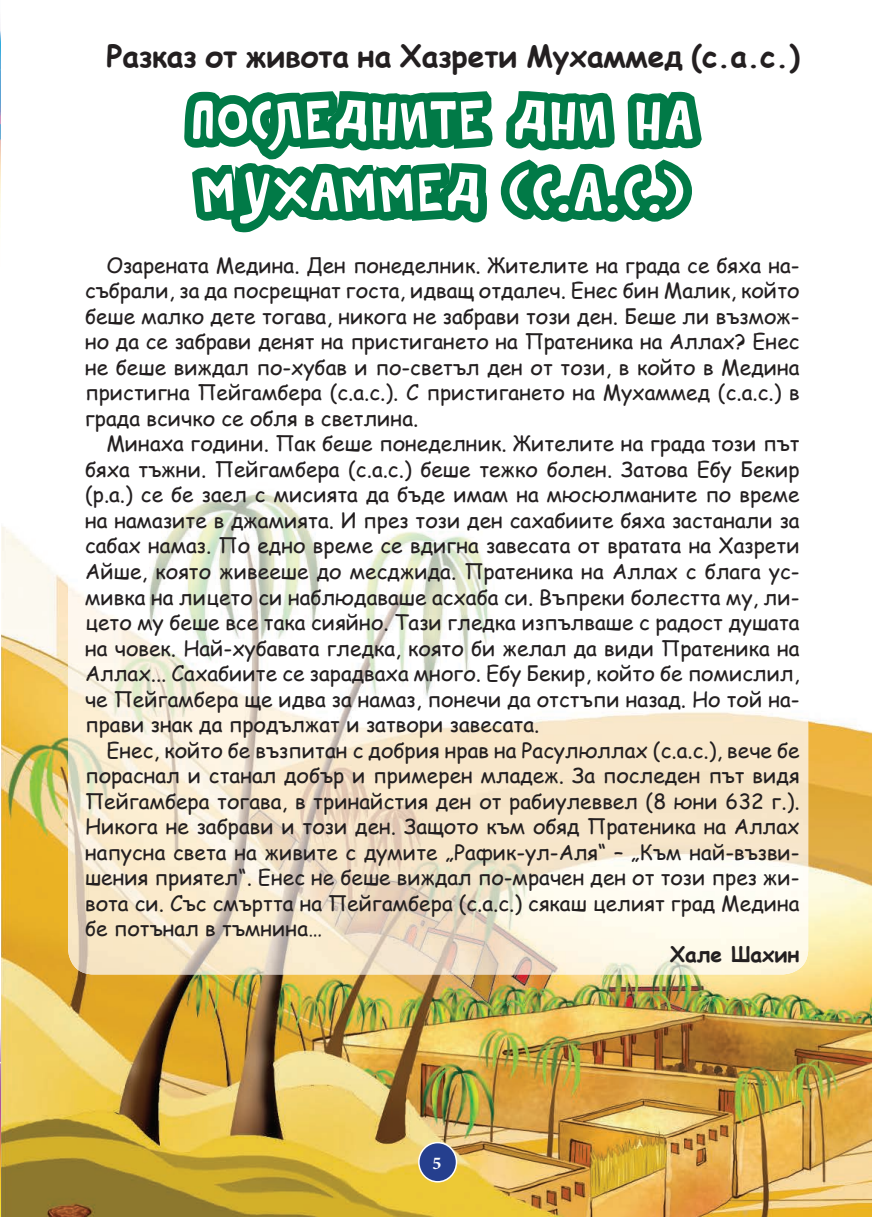
<style>
.page{position:relative;width:872px;height:1217px;background:#fff}
.page>*{position:absolute;margin:0;border:0;box-sizing:border-box;transform-origin:0 0}
.t1{font:60px/72px "Rumpelstiltskin";letter-spacing:.05em;color:#fff}
.t2{font:700 30px "Comic Sans MS";color:#231f20}
.t3{font:21px/25.5px "Comic Sans MS";color:#231f20;text-align:justify}
.t4{font:700 21px "Comic Sans MS";color:#231f20}
.t5{font:700 18px "Minion Pro";color:#fff}
</style>
<div class="page">
<img style="left:0;top:27px;width:872px;height:1189px">
<div style="left:419px;top:1142px;width:37px;height:39px;background:#253f8e;border-radius:50%"></div>
<div style="left:418px;top:1141px;width:39px;height:41px;border:2px solid #fff;border-radius:50%"></div>
<img style="left:68px;top:340px;width:740px;height:634px">
<svg style="left:348px;top:552px;width:70px;height:355px"></svg>
<svg style="left:527px;top:552px;width:70px;height:355px"></svg>
<svg style="left:612px;top:552px;width:70px;height:355px"></svg>
<svg style="left:169px;top:27px;width:547px;height:525px"></svg>
<h2 class="t2" style="left:106px;top:33px;width:695px">Разказ от живота на Хазрети Мухаммед (с.а.с.)</h2>
<h1 class="t1" style="left:191px;top:89px;width:503px">ПОСЛЕДНИТЕ ДНИ НА<br>МУХАММЕД (С.А.С.)</h1>
<p class="t3" style="left:85px;top:252px;width:716px;text-indent:21px">Озарената Медина. Ден понеделник. Жителите на града се бяха на&shy;събрали, за да посрещнат госта, идващ отдалеч. Енес бин Малик, който беше малко дете тогава, никога не забрави този ден. Беше ли възмож&shy;но да се забрави денят на пристигането на Пратеника на Аллах? Енес не беше виждал по-хубав и по-светъл ден от този, в който в Медина пристигна Пейгамбера (с.а.с.). С пристигането на Мухаммед (с.а.с.) в града всичко се обля в светлина.</p>
<p class="t3" style="left:85px;top:430px;width:716px;text-indent:21px">Минаха години. Пак беше понеделник. Жителите на града този път бяха тъжни. Пейгамбера (с.а.с.) беше тежко болен. Затова Ебу Бекир (р.а.) се бе заел с мисията да бъде имам на мюсюлманите по време на намазите в джамията. И през този ден сахабиите бяха застанали за сабах намаз. По едно време се вдигна завесата от вратата на Хазрети Айше, която живееше до месджида. Пратеника на Аллах с блага ус&shy;мивка на лицето си наблюдаваше асхаба си. Въпреки болестта му, ли&shy;цето му беше все така сияйно. Тази гледка изпълваше с радост душата на човек. Най-хубавата гледка, която би желал да види Пратеника на Аллах... Сахабиите се зарадваха много. Ебу Бекир, който бе помислил, че Пейгамбера ще идва за намаз, понечи да отстъпи назад. Но той на&shy;прави знак да продължат и затвори завесата.</p>
<p class="t3" style="left:85px;top:736px;width:716px;text-indent:21px">Енес, който бе възпитан с добрия нрав на Расулюллах (с.а.с.), вече бе пораснал и станал добър и примерен младеж. За последен път видя Пейгамбера тогава, в тринайстия ден от рабиулеввел (8 юни 632 г.).<br>Никога не забрави и този ден. Защото към обяд Пратеника на Аллах напусна света на живите с думите „Рафик-ул-Аля“ – „Към най-възви&shy;шения приятел“. Енес не беше виждал по-мрачен ден от този през жи&shy;вота си. Със смъртта на Пейгамбера (с.а.с.) сякаш целият град Медина бе потънал в тъмнина…</p>
<p class="t4" style="left:670px;top:938px;width:131px">Хале Шахин</p>
<p class="t5" style="left:432px;top:1149px;width:10px">5</p>
</div>
